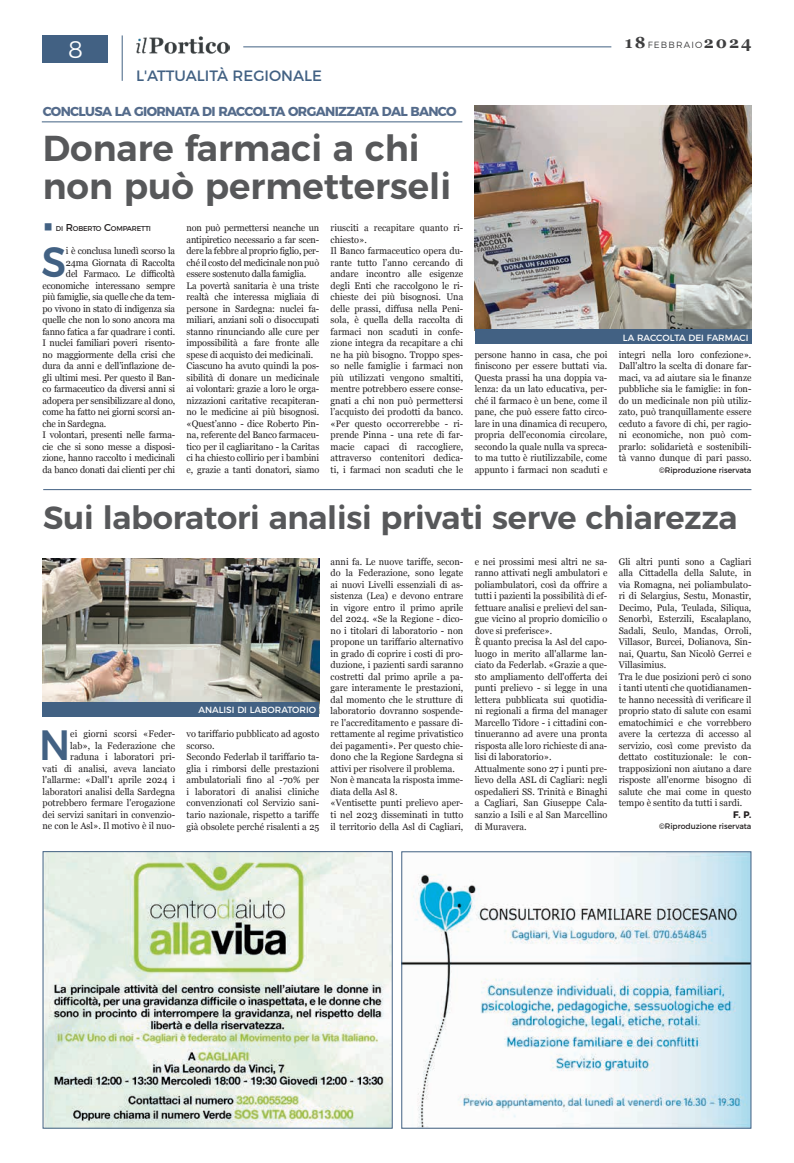
<style>
.page{position:relative;width:794px;height:1163px;background:#fff}
.page>*{position:absolute;margin:0;border:0;box-sizing:border-box;transform-origin:0 0}
.t1{font:500 42.4px "Montserrat";color:#426183;scale:.93 1}
.t2{font:600 36px/38px "Montserrat";color:#57585a}
.t3{font:600 32px "Montserrat";letter-spacing:-.01em;color:#57585a}
.t4{font:300 24px "Montserrat";color:#fff}
.t5{font:15px "Montserrat";color:#426183}
.t6{font:700 13px "Montserrat";letter-spacing:-.05em;color:#546b8b}
.t7{font:9.5px/11.5px "Georgia";color:#231f20;scale:.96 1}
.t8{font:9.5px "Georgia";letter-spacing:-.02em;color:#231f20;scale:.96 1}
.t9{font:700 9.5px "Montserrat";color:#231f20;scale:.96 1}
.t10{font:9px "Montserrat";color:#fff}
.t11{font:300 9px "Montserrat";letter-spacing:.13em;color:#3e3e3f}
.t12{font:8px "Montserrat";color:#231f20;scale:.96 1}
.t13{font:7px "Montserrat";letter-spacing:-.03em;color:#231f20}
.s1{font-family:"Georgia";font-weight:700;font-size:16px}
.s2{font-size:10px}
</style>
<div class="page">
<hr style="left:243px;top:47px;width:368px;height:1px;background:#426183">
<div style="left:43px;top:35px;width:65px;height:27px;background:#426183"></div>
<hr style="left:122px;top:35px;width:1px;height:46px;background:#426183">
<img style="left:136px;top:36px;width:94px;height:18px">
<hr style="left:42px;top:121px;width:420px;height:1px;background:#426183">
<img style="left:475px;top:106px;width:276px;height:224px">
<div style="left:475px;top:330px;width:276px;height:14px;background:#426183"></div>
<img style="left:45px;top:853px;width:346px;height:273px">
<div style="left:43px;top:851px;width:350px;height:277px;border:1px solid #426183"></div>
<img style="left:403px;top:853px;width:346px;height:273px">
<div style="left:401px;top:851px;width:350px;height:277px;border:1px solid #426183"></div>
<img style="left:43px;top:558px;width:276px;height:144px">
<hr style="left:43px;top:489px;width:708px;height:1px;background:#426183">
<div style="left:43px;top:702px;width:276px;height:14px;background:#426183"></div>
<h3 class="t4" style="left:68px;top:30px;width:16px">8</h3>
<p class="t11" style="left:625px;top:37px;width:128px"><span class="s1">18</span>FEBBRAIO<span class="s1">2024</span></p>
<h3 class="t5" style="left:136px;top:64px;width:187px">L'ATTUALITÀ REGIONALE</h3>
<h3 class="t6" style="left:43px;top:101px;width:415px">CONCLUSA LA GIORNATA DI RACCOLTA ORGANIZZATA DAL BANCO</h3>
<h2 class="t2" style="left:43px;top:126px;width:410px">Donare farmaci a chi non può permetterseli</h2>
<p class="t13" style="left:56px;top:223px;width:97px">DI <span class="s2">R</span>OBERTO <span class="s2">C</span>OMPARETTI</p>
<h1 class="t1" style="left:42px;top:228px;width:28px">S</h1>
<p class="t8" style="left:66px;top:244px;width:115px">i è conclusa lunedì scorso la</p>
<p class="t8" style="left:66px;top:255px;width:115px">24ma Giornata di Raccolta</p>
<p class="t8" style="left:66px;top:267px;width:115px">del Farmaco. Le difficoltà</p>
<p class="t8" style="left:43px;top:278px;width:140px">economiche interessano sempre</p>
<p class="t8" style="left:43px;top:290px;width:140px">più famiglie, sia quelle che da tem-</p>
<p class="t8" style="left:43px;top:301px;width:140px">po vivono in stato di indigenza sia</p>
<p class="t8" style="left:43px;top:313px;width:140px">quelle che non lo sono ancora ma</p>
<p class="t8" style="left:43px;top:324px;width:140px">fanno fatica a far quadrare i conti.</p>
<p class="t8" style="left:43px;top:336px;width:140px">I nuclei familiari poveri risento-</p>
<p class="t8" style="left:43px;top:347px;width:140px">no maggiormente della crisi che</p>
<p class="t8" style="left:43px;top:359px;width:140px">dura da anni e dell’inflazione de-</p>
<p class="t8" style="left:43px;top:370px;width:140px">gli ultimi mesi. Per questo il Ban-</p>
<p class="t8" style="left:43px;top:382px;width:140px">co farmaceutico da diversi anni si</p>
<p class="t8" style="left:43px;top:393px;width:140px">adopera per sensibilizzare al dono,</p>
<p class="t8" style="left:43px;top:405px;width:140px">come ha fatto nei giorni scorsi an-</p>
<p class="t8" style="left:43px;top:416px;width:68px">che in Sardegna.</p>
<p class="t8" style="left:43px;top:428px;width:140px">I volontari, presenti nelle farma-</p>
<p class="t8" style="left:43px;top:439px;width:140px">cie che si sono messe a disposi-</p>
<p class="t8" style="left:43px;top:451px;width:140px">zione, hanno raccolto i medicinali</p>
<p class="t8" style="left:43px;top:462px;width:140px">da banco donati dai clienti per chi</p>
<p class="t7" style="left:187px;top:222px;width:140px">non può permettersi neanche un antipiretico necessario a far scen&shy;dere la febbre al proprio figlio, per&shy;ché il costo del medicinale non può essere sostenuto dalla famiglia.<br>La povertà sanitaria è una triste realtà che interessa migliaia di persone in Sardegna: nuclei fa&shy;miliari, anziani soli o disoccupati stanno rinunciando alle cure per impossibilità a fare fronte alle spese di acquisto dei medicinali.<br>Ciascuno ha avuto quindi la pos&shy;sibilità di donare un medicinale ai volontari: grazie a loro le orga&shy;nizzazioni caritative recapiteran&shy;no le medicine ai più bisognosi. «Quest’anno - dice Roberto Pin&shy;na, referente del Banco farmaceu&shy;tico per il cagliaritano - la Caritas ci ha chiesto collirio per i bambini e, grazie a tanti donatori, siamo</p>
<p class="t7" style="left:331px;top:222px;width:140px">riusciti a recapitare quanto ri&shy;chiesto».<br>Il Banco farmaceutico opera du&shy;rante tutto l’anno cercando di andare incontro alle esigenze degli Enti che raccolgono le ri&shy;chieste dei più bisognosi. Una delle prassi, diffusa nella Peni&shy;sola, è quella della raccolta di farmaci non scaduti in confe&shy;zione integra da recapitare a chi ne ha più bisogno. Troppo spes&shy;so nelle famiglie i farmaci non più utilizzati vengono smaltiti, mentre potrebbero essere conse&shy;gnati a chi non può permettersi l’acquisto dei prodotti da banco. «Per questo occorrerebbe - ri&shy;prende Pinna - una rete di far&shy;macie capaci di raccogliere, attraverso contenitori dedica&shy;ti, i farmaci non scaduti che le</p>
<p class="t10" style="left:623px;top:330px;width:127px">LA RACCOLTA DEI FARMACI</p>
<p class="t7" style="left:475px;top:348px;width:140px;text-align:justify">persone hanno in casa, che poi finiscono per essere buttati via.<br>Questa prassi ha una doppia va&shy;lenza: da un lato educativa, per&shy;ché il farmaco è un bene, come il pane, che può essere fatto circo&shy;lare in una dinamica di recupero, propria dell'economia circolare, secondo la quale nulla va spreca&shy;to ma tutto è riutilizzabile, come appunto i farmaci non scaduti e</p>
<p class="t7" style="left:619px;top:348px;width:140px;text-align:justify">integri nella loro confezione».<br>Dall'altro la scelta di donare far&shy;maci, va ad aiutare sia le finanze pubbliche sia le famiglie: in fon&shy;do un medicinale non più utiliz&shy;zato, può tranquillamente essere ceduto a favore di chi, per ragio&shy;ni economiche, non può com&shy;prarlo: solidarietà e sostenibili&shy;tà vanno dunque di pari passo.</p>
<p class="t12" style="left:659px;top:463px;width:98px">©Riproduzione riservata</p>
<h3 class="t3" style="left:43px;top:491px;width:696px">Sui laboratori analisi privati serve chiarezza</h3>
<p class="t10" style="left:198px;top:702px;width:119px">ANALISI DI LABORATORIO</p>
<p class="t7" style="left:43px;top:728px;width:140px;text-align:right">ei giorni scorsi «Feder-<br>lab», la Federazione che raduna i laboratori pri-<br>vati di analisi, aveva lanciato l'allarme: «Dall'1 aprile 2024 i laboratori analisi della Sardegna potrebbero fermare l'erogazione dei servizi sanitari in convenzio&shy;ne con le Asl». Il motivo è il nuo-</p>
<p class="t7" style="left:187px;top:728px;width:140px">vo tariffario pubblicato ad agosto scorso.<br>Secondo Federlab il tariffario ta&shy;glia i rimborsi delle prestazioni ambulatoriali fino al -70% per i laboratori di analisi cliniche convenzionati col Servizio sani&shy;tario nazionale, rispetto a tariffe già obsolete perché risalenti a 25</p>
<h1 class="t1" style="left:39px;top:711px;width:35px">N</h1>
<p class="t7" style="left:331px;top:555px;width:140px">anni fa. Le nuove tariffe, secon&shy;do la Federazione, sono legate ai nuovi Livelli essenziali di as&shy;sistenza (Lea) e devono entrare in vigore entro il primo aprile del 2024. «Se la Regione - dico&shy;no i titolari di laboratorio - non propone un tariffario alternativo in grado di coprire i costi di pro&shy;duzione, i pazienti sardi saranno costretti dal primo aprile a pa&shy;gare interamente le prestazioni, dal momento che le strutture di laboratorio dovranno sospende&shy;re l'accreditamento e passare di&shy;rettamente al regime privatistico dei pagamenti». Per questo chie&shy;dono che la Regione Sardegna si attivi per risolvere il problema.<br>Non è mancata la risposta imme&shy;diata della Asl 8.<br>«Ventisette punti prelievo aper&shy;ti nel 2023 disseminati in tutto il territorio della Asl di Cagliari,</p>
<p class="t7" style="left:475px;top:555px;width:140px">e nei prossimi mesi altri ne sa&shy;ranno attivati negli ambulatori e poliambulatori, così da offrire a tutti i pazienti la possibilità di ef&shy;fettuare analisi e prelievi del san&shy;gue vicino al proprio domicilio o dove si preferisce».<br>È quanto precisa la Asl del capo&shy;luogo in merito all'allarme lan&shy;ciato da Federlab. «Grazie a que&shy;sto ampliamento dell'offerta dei punti prelievo - si legge in una lettera pubblicata sui quotidia&shy;ni regionali a firma del manager<br>Marcello Tidore - i cittadini con&shy;tinueranno ad avere una pronta risposta alle loro richieste di ana&shy;lisi di laboratorio».<br>Attualmente sono 27 i punti pre&shy;lievo della ASL di Cagliari: negli ospedalieri SS. Trinità e Binaghi a Cagliari, San Giuseppe Cala&shy;sanzio a Isili e al San Marcellino di Muravera.</p>
<p class="t7" style="left:619px;top:555px;width:140px">Gli altri punti sono a Cagliari alla Cittadella della Salute, in via Romagna, nei poliambulato&shy;ri di Selargius, Sestu, Monastir,<br>Decimo, Pula, Teulada, Siliqua,<br>Senorbì, Esterzili, Escalaplano,<br>Sadali, Seulo, Mandas, Orroli,<br>Villasor, Burcei, Dolianova, Sin&shy;nai, Quartu, San Nicolò Gerrei e<br>Villasimius.<br>Tra le due posizioni però ci sono i tanti utenti che quotidianamen&shy;te hanno necessità di verificare il proprio stato di salute con esami ematochimici e che vorrebbero avere la certezza di accesso al servizio, così come previsto da dettato costituzionale: le con&shy;trapposizioni non aiutano a dare risposte all'enorme bisogno di salute che mai come in questo tempo è sentito da tutti i sardi.</p>
<p class="t9" style="left:733px;top:806px;width:20px">F. P.</p>
<p class="t12" style="left:659px;top:820px;width:98px">©Riproduzione riservata</p>
</div>
